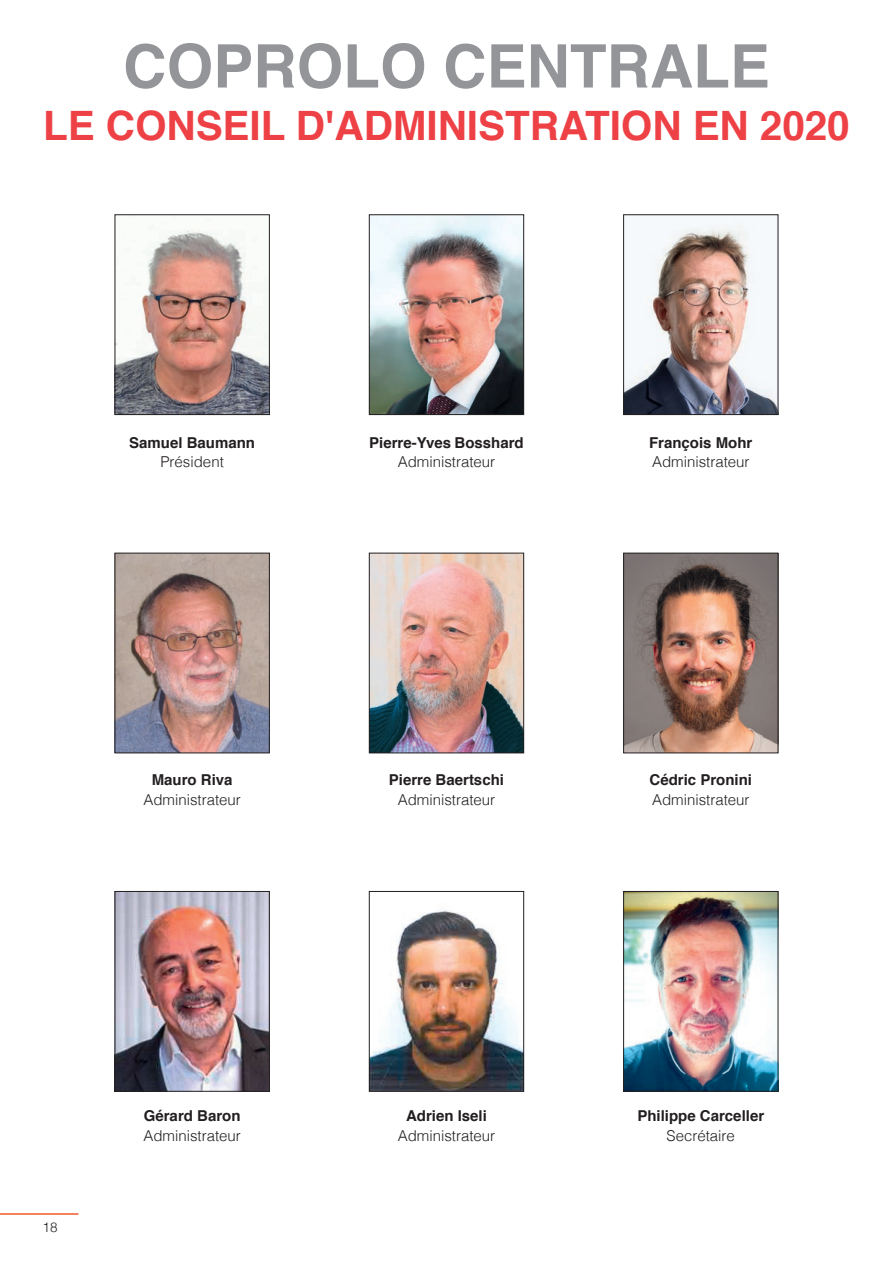
<style>
.page{position:relative;width:893px;height:1263px;background:#fff}
.page>*{position:absolute;margin:0;border:0;box-sizing:border-box;transform-origin:0 0}
.t1{font:700 60px "Helvetica";color:#939598}
.t2{font:700 40.5px "Helvetica";color:#ee4146}
.t3{font:700 15px "Helvetica";color:#231f20}
.t4{font:300 15px "Helvetica";color:#231f20}
.t5{font:300 13.5px "Helvetica";color:#231f20}
</style>
<div class="page">
<hr style="left:0;top:1213px;width:79px;height:2px;background:#f15929">
<img style="left:117px;top:893px;width:151px;height:196px">
<div style="left:115px;top:891px;width:155px;height:200px;border:1px solid #231f20"></div>
<img style="left:117px;top:555px;width:151px;height:196px">
<div style="left:115px;top:553px;width:155px;height:200px;border:1px solid #231f20"></div>
<img style="left:117px;top:225px;width:151px;height:188px">
<div style="left:115px;top:215px;width:155px;height:200px;border:1px solid #231f20"></div>
<img style="left:371px;top:555px;width:151px;height:196px">
<div style="left:369px;top:553px;width:155px;height:200px;border:1px solid #231f20"></div>
<img style="left:371px;top:217px;width:151px;height:196px">
<div style="left:369px;top:215px;width:155px;height:200px;border:1px solid #231f20"></div>
<img style="left:371px;top:909px;width:151px;height:180px">
<div style="left:369px;top:891px;width:155px;height:200px;border:1px solid #231f20"></div>
<img style="left:625px;top:555px;width:151px;height:196px">
<div style="left:623px;top:553px;width:155px;height:200px;border:1px solid #231f20"></div>
<img style="left:625px;top:893px;width:151px;height:196px">
<div style="left:623px;top:891px;width:155px;height:200px;border:1px solid #231f20"></div>
<img style="left:625px;top:224px;width:151px;height:189px">
<div style="left:623px;top:215px;width:155px;height:200px;border:1px solid #231f20"></div>
<h1 class="t1" style="left:123px;top:18px;width:648px">COPROLO CENTRALE</h1>
<h2 class="t2" style="left:43px;top:93px;width:808px">LE CONSEIL D'ADMINISTRATION EN 2020</h2>
<p class="t3" style="left:129px;top:430px;width:127px">Samuel Baumann</p>
<p class="t4" style="left:160px;top:449px;width:65px">Président</p>
<p class="t3" style="left:369px;top:430px;width:156px">Pierre-Yves Bosshard</p>
<p class="t4" style="left:398px;top:449px;width:99px">Administrateur</p>
<p class="t3" style="left:649px;top:430px;width:105px">François Mohr</p>
<p class="t4" style="left:652px;top:449px;width:99px">Administrateur</p>
<p class="t3" style="left:152px;top:768px;width:82px">Mauro Riva</p>
<p class="t4" style="left:143px;top:787px;width:99px">Administrateur</p>
<p class="t5" style="left:43px;top:1216px;width:17px">18</p>
<p class="t3" style="left:144px;top:1104px;width:98px">Gérard Baron</p>
<p class="t4" style="left:143px;top:1122px;width:99px">Administrateur</p>
<p class="t3" style="left:389px;top:768px;width:117px">Pierre Baertschi</p>
<p class="t4" style="left:398px;top:787px;width:99px">Administrateur</p>
<p class="t3" style="left:406px;top:1104px;width:82px">Adrien Iseli</p>
<p class="t4" style="left:398px;top:1122px;width:99px">Administrateur</p>
<p class="t3" style="left:649px;top:768px;width:104px">Cédric Pronini</p>
<p class="t4" style="left:652px;top:787px;width:99px">Administrateur</p>
<p class="t3" style="left:637px;top:1104px;width:128px">Philippe Carceller</p>
<p class="t4" style="left:667px;top:1122px;width:70px">Secrétaire</p>
</div>
